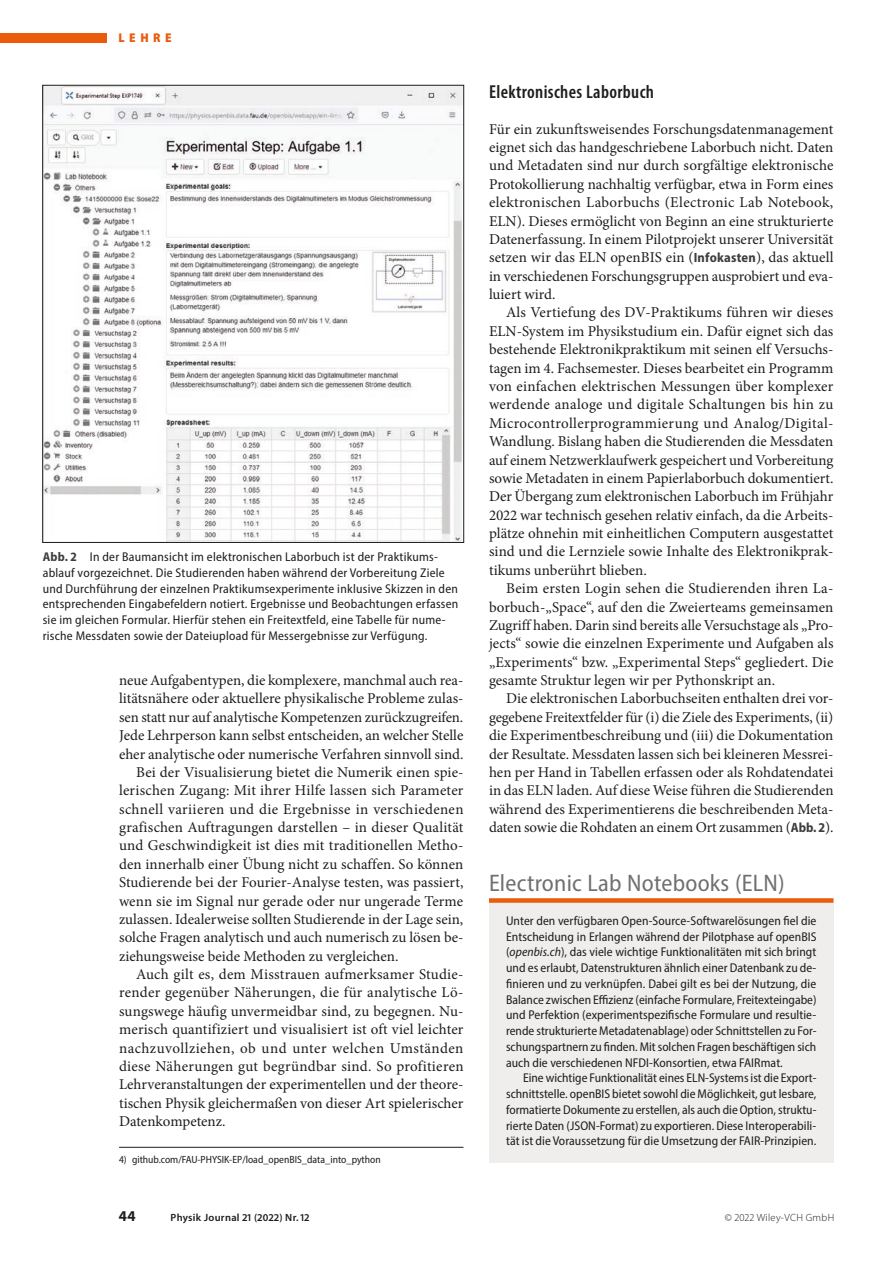
<style>
.page{position:relative;width:893px;height:1263px;background:#fff}
.page>*{position:absolute;margin:0;border:0;box-sizing:border-box;transform-origin:0 0}
.Ü__überLinie_16{font:semi-condensed 24px "Myriad Pro";letter-spacing:.01em;color:#70706f}
.Ü2{font:600 condensed 18.75px "Myriad Pro";letter-spacing:.02em;color:#1d1d1b}
.GT{font:15px/18.3px "Minion Pro";color:#1d1d1b;text-align:justify}
.GTO{font:15px/18.3px "Minion Pro";letter-spacing:-.005em;color:#1d1d1b;text-align:justify}
.t1{font:700 15px "Myriad Pro";color:#1d1d1b}
.GTO-2{font:semi-condensed 12.75px/15.8px "Myriad Pro";letter-spacing:.005em;color:#1d1d1b;text-align:justify}
.BU_schwarz{font:semi-condensed 12.75px/15.8px "Myriad Pro";letter-spacing:.02em;color:#1d1d1b}
.GT-2{font:semi-condensed 12.75px/15.8px "Myriad Pro";letter-spacing:.005em;color:#1d1d1b;text-align:justify}
.t2{font:900 semi-condensed 12.75px "Myriad Pro";letter-spacing:.36em;color:#ea5b0c}
.FN__mit_Linie{font:semi-condensed 10.5px "Myriad Pro";color:#1d1d1b}
.t3{font:600 10.5px "Myriad Pro";letter-spacing:.03em;color:#1d1d1b}
.t4{font:300 10.5px "Myriad Pro";letter-spacing:.03em;color:#1d1d1b}
.s1{font-weight:700;color:#3d3d3c}
.s2{font-family:"Myriad Pro";font-weight:700;font-stretch:semi-condensed;font-size:13.5px;color:#3d3d3c}
.s3{font-style:italic}
</style>
<div class="page">
<div style="left:0;top:33px;width:106px;height:9px;background:#ea5b0c"></div>
<hr style="left:119px;top:1147px;width:344px;height:1px;background:#1d1d1b">
<img style="left:45px;top:87px;width:417px;height:454px">
<div style="left:489px;top:898px;width:344px;height:265px;background:#efeeec"></div>
<div style="left:489px;top:898px;width:344px;height:5px;background:#ea5b0c"></div>
<p class="t2" style="left:118px;top:30px;width:55px">LEHRE</p>
<p class="BU_schwarz" style="left:43px;top:549px;width:417px"><span class="s1">Abb. 2</span> In der Baumansicht im elektronischen Laborbuch ist der Praktikums&shy;ablauf vorgezeichnet. Die Studierenden haben während der Vorbereitung Ziele und Durchführung der einzelnen Praktikumsexperimente inklusive Skizzen in den entsprechenden Eingabefeldern notiert. Ergebnisse und Beobachtungen erfassen sie im gleichen Formular. Hierfür stehen ein Freitextfeld, eine Tabelle für nume&shy;rische Messdaten sowie der Dateiupload für Messergebnisse zur Verfügung.</p>
<p class="GT" style="left:119px;top:671px;width:346px">neue Aufgabentypen, die komplexere, manchmal auch rea&shy;litätsnähere oder aktuellere physikalische Probleme zulas&shy;sen statt nur auf analytische Kompetenzen zurückzugreifen.<br>Jede Lehrperson kann selbst entscheiden, an welcher Stelle eher analytische oder numerische Verfahren sinnvoll sind.</p>
<p class="GT" style="left:119px;top:763px;width:346px;text-indent:17px">Bei der Visualisierung bietet die Numerik einen spie&shy;lerischen Zugang: Mit ihrer Hilfe lassen sich Parameter schnell variieren und die Ergebnisse in verschiedenen grafischen Auftragungen darstellen – in dieser Qualität und Geschwindigkeit ist dies mit traditionellen Metho&shy;den innerhalb einer Übung nicht zu schaffen. So können Studierende bei der Fourier-Analyse testen, was passiert, wenn sie im Signal nur gerade oder nur ungerade Terme zulassen. Idealerweise sollten Studierende in der Lage sein, solche Fragen analytisch und auch numerisch zu lösen be&shy;ziehungsweise beide Methoden zu vergleichen.</p>
<p class="GT" style="left:119px;top:965px;width:346px;text-indent:17px">Auch gilt es, dem Misstrauen aufmerksamer Studie&shy;render gegenüber Näherungen, die für analytische Lö&shy;sungswege häufig unvermeidbar sind, zu begegnen. Nu&shy;merisch quantifiziert und visualisiert ist oft viel leichter nachzuvollziehen, ob und unter welchen Umständen diese Näherungen gut begründbar sind. So profitieren Lehrveranstaltungen der experimentellen und der theore&shy;tischen Physik gleichermaßen von dieser Art spielerischer Datenkompetenz.</p>
<p class="FN__mit_Linie" style="left:119px;top:1152px;width:263px">4) github.com/FAU-PHYSIK-EP/load_openBIS_data_into_python</p>
<p class="Ü2" style="left:489px;top:80px;width:167px">Elektronisches Laborbuch</p>
<p class="GTO" style="left:489px;top:120px;width:346px">Für ein zukunftsweisendes Forschungsdatenmanagement eignet sich das handgeschriebene Laborbuch nicht. Daten und Metadaten sind nur durch sorgfältige elektronische Protokollierung nachhaltig verfügbar, etwa in Form eines elektronischen Laborbuchs (Electronic Lab Notebook, ELN). Dieses ermöglicht von Beginn an eine strukturierte Datenerfassung. In einem Pilotprojekt unserer Universität setzen wir das ELN openBIS ein (<span class="s2">Infokasten</span>), das aktuell in verschiedenen Forschungsgruppen ausprobiert und eva&shy;luiert wird.</p>
<p class="GT" style="left:489px;top:304px;width:346px;text-indent:17px">Als Vertiefung des DV-Praktikums führen wir dieses ELN-System im Physikstudium ein. Dafür eignet sich das bestehende Elektronikpraktikum mit seinen elf Versuchs&shy;tagen im 4. Fachsemester. Dieses bearbeitet ein Programm von einfachen elektrischen Messungen über komplexer werdende analoge und digitale Schaltungen bis hin zu Microcontrollerprogrammierung und Analog/Digital-Wandlung. Bislang haben die Studierenden die Messdaten auf einem Netzwerklaufwerk gespeichert und Vorbereitung sowie Metadaten in einem Papierlaborbuch dokumentiert.<br>Der Übergang zum elektronischen Laborbuch im Frühjahr 2022 war technisch gesehen relativ einfach, da die Arbeits&shy;plätze ohnehin mit einheitlichen Computern ausgestattet sind und die Lernziele sowie Inhalte des Elektronikprak&shy;tikums unberührt blieben.</p>
<p class="GT" style="left:489px;top:579px;width:346px;text-indent:17px">Beim ersten Login sehen die Studierenden ihren La&shy;borbuch-„Space“, auf den die Zweierteams gemeinsamen Zugriff haben. Darin sind bereits alle Versuchstage als „Pro&shy;jects“ sowie die einzelnen Experimente und Aufgaben als „Experiments“ bzw. „Experimental Steps“ gegliedert. Die gesamte Struktur legen wir per Pythonskript an.</p>
<p class="GT" style="left:489px;top:689px;width:346px;text-indent:17px">Die elektronischen Laborbuchseiten enthalten drei vor&shy;gegebene Freitextfelder für (i) die Ziele des Experiments, (ii) die Experimentbeschreibung und (iii) die Dokumentation der Resultate. Messdaten lassen sich bei kleineren Messrei&shy;hen per Hand in Tabellen erfassen oder als Rohdatendatei in das ELN laden. Auf diese Weise führen die Studierenden während des Experimentierens die beschreibenden Meta&shy;daten sowie die Rohdaten an einem Ort zusammen (<span class="s2">Abb. 2</span>).</p>
<p class="Ü__überLinie_16" style="left:489px;top:868px;width:297px">Electronic Lab Notebooks (ELN)</p>
<p class="GTO-2" style="left:506px;top:912px;width:312px">Unter den verfügbaren Open-Source-Softwarelösungen fiel die Entscheidung in Erlangen während der Pilotphase auf openBIS (<span class="s3">openbis.ch</span>), das viele wichtige Funktionalitäten mit sich bringt und es erlaubt, Datenstrukturen ähnlich einer Datenbank zu de&shy;finieren und zu verknüpfen. Dabei gilt es bei der Nutzung, die Balance zwischen Effizienz (einfache Formulare, Freitexteingabe) und Perfektion (experimentspezifische Formulare und resultie&shy;rende strukturierte Metadatenablage) oder Schnittstellen zu For&shy;schungspartnern zu finden. Mit solchen Fragen beschäftigen sich auch die verschiedenen NFDI-Konsortien, etwa FAIRmat.</p>
<p class="GT-2" style="left:506px;top:1070px;width:312px;text-indent:17px">Eine wichtige Funktionalität eines ELN-Systems ist die Export&shy;schnittstelle. openBIS bietet sowohl die Möglichkeit, gut lesbare, formatierte Dokumente zu erstellen, als auch die Option, struktu&shy;rierte Daten (JSON-Format) zu exportieren. Diese Interoperabili&shy;tät ist die Voraussetzung für die Umsetzung der FAIR-Prinzipien.</p>
<p class="t1" style="left:119px;top:1206px;width:18px">44</p>
<p class="t3" style="left:171px;top:1211px;width:141px">Physik Journal 21 (2022) Nr. 12</p>
<p class="t4" style="left:725px;top:1211px;width:111px">© 2022 Wiley-VCH GmbH</p>
</div>
